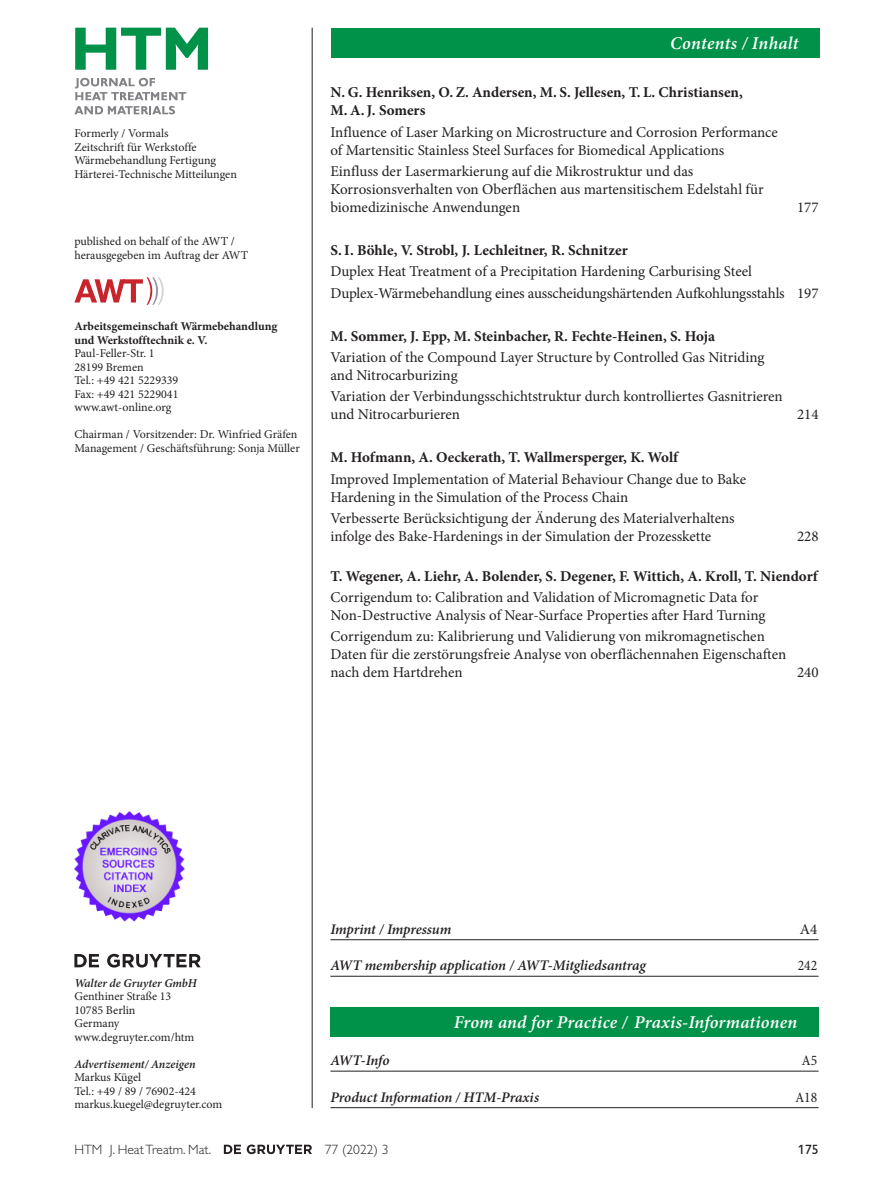
<style>
.page{position:relative;width:893px;height:1191px;background:#fff}
.page>*{position:absolute;margin:0;border:0;box-sizing:border-box;transform-origin:0 0}
.t1{font:italic 600 18px "Minion Pro";letter-spacing:.015em;color:#fff}
.t2{font:15px/18px "Minion Pro";color:#231f20}
.t3{font:700 15px/18px "Minion Pro";color:#231f20}
.t4{font:italic 600 14.7px "Minion Pro";letter-spacing:-.005em;color:#231f20}
.t5{font:condensed 14.7px "Minion Pro";color:#231f20}
.t6{font:13.5px "Gill Sans HTM Light";color:#231f20}
.t7{font:13.5px "Gill Sans HTM Regular";color:#231f20}
.t8{font:12px/13.5px "Minion Pro";color:#231f20}
.t9{font:700 12px/13.5px "Minion Pro";color:#231f20}
.t10{font:italic 600 12px "Minion Pro";color:#231f20}
</style>
<div class="page">
<svg style="left:224px;top:1144px;width:88px;height:10px"></svg>
<hr style="left:312px;top:28px;width:1px;height:1080px;background:#231f20">
<div style="left:332px;top:28px;width:488px;height:29px;background:#009248"></div>
<svg style="left:75px;top:28px;width:133px;height:42px"></svg>
<svg style="left:75px;top:78px;width:111px;height:22px"></svg>
<svg style="left:74px;top:106px;width:101px;height:8px"></svg>
<img style="left:74px;top:811px;width:111px;height:111px">
<svg style="left:74px;top:277px;width:90px;height:28px"></svg>
<svg style="left:74px;top:953px;width:127px;height:14px"></svg>
<hr style="left:330px;top:939px;width:489px;height:1px;background:#231f20">
<hr style="left:330px;top:976px;width:489px;height:1px;background:#231f20">
<div style="left:330px;top:1006px;width:489px;height:30px;background:#009248"></div>
<hr style="left:330px;top:1070px;width:489px;height:1px;background:#231f20">
<hr style="left:330px;top:1107px;width:489px;height:1px;background:#231f20">
<p class="t8" style="left:74px;top:126px;width:164px">Formerly / Vormals<br>Zeitschrift für Werkstoffe<br>Wärmebehandlung Fertigung<br>Härterei-Technische Mitteilungen</p>
<p class="t8" style="left:74px;top:234px;width:175px">published on behalf of the AWT / herausgegeben im Auftrag der AWT</p>
<p class="t9" style="left:74px;top:320px;width:204px">Arbeitsgemeinschaft Wärmebehandlung und Werkstofftechnik e. V.</p>
<p class="t8" style="left:74px;top:347px;width:106px">Paul-Feller-Str. 1<br>28199 Bremen<br>Tel.: +49 421 5229339<br>Fax: +49 421 5229041 www.awt-online.org</p>
<p class="t8" style="left:74px;top:428px;width:227px">Chairman / Vorsitzender: Dr. Winfried Gräfen<br>Management / Geschäftsführung: Sonja Müller</p>
<p class="t1" style="left:670px;top:31px;width:130px">Contents / Inhalt</p>
<p class="t3" style="left:330px;top:83px;width:414px">N. G. Henriksen, O. Z. Andersen, M. S. Jellesen, T. L. Christiansen,<br>M. A. J. Somers</p>
<p class="t2" style="left:330px;top:123px;width:449px">Influence of Laser Marking on Microstructure and Corrosion Performance of Martensitic Stainless Steel Surfaces for Biomedical Applications</p>
<p class="t2" style="left:330px;top:162px;width:435px">Einfluss der Lasermarkierung auf die Mikrostruktur und das<br>Korrosionsverhalten von Oberflächen aus martensitischem Edelstahl für biomedizinische Anwendungen</p>
<p class="t2" style="left:797px;top:198px;width:23px">177</p>
<p class="t3" style="left:330px;top:241px;width:299px">S. I. Böhle, V. Strobl, J. Lechleitner, R. Schnitzer</p>
<p class="t2" style="left:330px;top:261px;width:490px;line-height:21.5px">Duplex Heat Treatment of a Precipitation Hardening Carburising Steel<br>Duplex-Wärmebehandlung eines ausscheidungshärtenden Aufkohlungsstahls 197</p>
<p class="t3" style="left:330px;top:326px;width:386px">M. Sommer, J. Epp, M. Steinbacher, R. Fechte-Heinen, S. Hoja</p>
<p class="t2" style="left:330px;top:348px;width:435px">Variation of the Compound Layer Structure by Controlled Gas Nitriding and Nitrocarburizing</p>
<p class="t2" style="left:330px;top:388px;width:454px">Variation der Verbindungsschichtstruktur durch kontrolliertes Gasnitrieren und Nitrocarburieren</p>
<p class="t2" style="left:797px;top:406px;width:23px">214</p>
<p class="t3" style="left:330px;top:448px;width:349px">M. Hofmann, A. Oeckerath, T. Wallmersperger, K. Wolf</p>
<p class="t2" style="left:330px;top:470px;width:417px">Improved Implementation of Material Behaviour Change due to Bake<br>Hardening in the Simulation of the Process Chain</p>
<p class="t2" style="left:330px;top:509px;width:406px">Verbesserte Berücksichtigung der Änderung des Materialverhaltens infolge des Bake-Hardenings in der Simulation der Prozesskette</p>
<p class="t2" style="left:797px;top:527px;width:23px">228</p>
<p class="t3" style="left:330px;top:566px;width:489px">T. Wegener, A. Liehr, A. Bolender, S. Degener, F. Wittich, A. Kroll, T. Niendorf</p>
<p class="t2" style="left:330px;top:588px;width:437px">Corrigendum to: Calibration and Validation of Micromagnetic Data for<br>Non-Destructive Analysis of Near-Surface Properties after Hard Turning</p>
<p class="t2" style="left:330px;top:627px;width:457px">Corrigendum zu: Kalibrierung und Validierung von mikromagnetischen<br>Daten für die zerstörungsfreie Analyse von oberflächennahen Eigenschaften nach dem Hartdrehen</p>
<p class="t2" style="left:797px;top:663px;width:23px">240</p>
<p class="t10" style="left:74px;top:974px;width:124px">Walter de Gruyter GmbH</p>
<p class="t8" style="left:74px;top:990px;width:121px">Genthiner Straße 13<br>10785 Berlin<br>Germany www.degruyter.com/htm</p>
<p class="t10" style="left:74px;top:1055px;width:123px">Advertisement/ Anzeigen</p>
<p class="t8" style="left:74px;top:1071px;width:150px">Markus Kügel<br>Tel.: +49 / 89 / 76902-424 markus.kuegel@degruyter.com</p>
<p class="t4" style="left:330px;top:918px;width:122px">Imprint / Impressum</p>
<p class="t2" style="left:800px;top:920px;width:19px">A4</p>
<p class="t4" style="left:330px;top:955px;width:317px">AWT membership application / AWT-Mitgliedsantrag</p>
<p class="t5" style="left:798px;top:956px;width:21px">242</p>
<p class="t1" style="left:454px;top:1009px;width:345px">From and for Practice / Praxis-Informationen</p>
<p class="t4" style="left:330px;top:1050px;width:61px">AWT-Info</p>
<p class="t5" style="left:802px;top:1051px;width:17px">A5</p>
<p class="t4" style="left:330px;top:1086px;width:210px">Product Information / HTM-Praxis</p>
<p class="t5" style="left:795px;top:1088px;width:23px">A18</p>
<p class="t6" style="left:74px;top:1141px;width:138px">HTM J. Heat Treatm. Mat.</p>
<p class="t6" style="left:325px;top:1141px;width:65px">77 (2022) 3</p>
<p class="t7" style="left:798px;top:1141px;width:22px">175</p>
</div>
